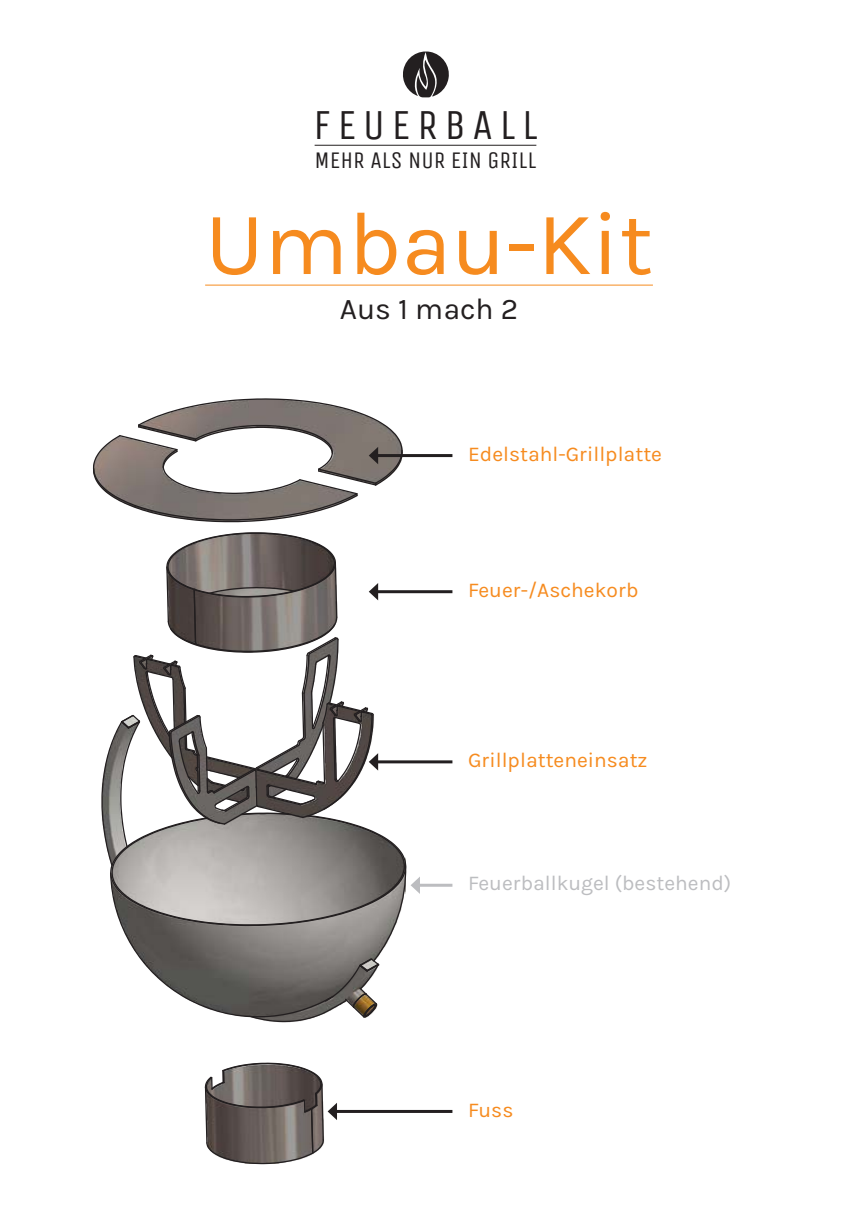
<style>
.page{position:relative;width:851px;height:1221px;background:#fff}
.page>*{position:absolute;margin:0;border:0;box-sizing:border-box;transform-origin:0 0}
.t1{font:90px "Karla";color:#f68b1f}
.t2{font:42.9px "Unica One";letter-spacing:.15em;color:#231f20}
.t3{font:30px "Karla";color:#231f20}
.t4{font:23.85px "Unica One";color:#231f20}
.t5{font:21px "Karla";color:#f68b1f}
.t6{font:21px "Karla";color:#bcbdc0}
</style>
<div class="page">
<svg style="left:403px;top:51px;width:46px;height:46px"></svg>
<hr style="left:314px;top:145px;width:222px;height:1px;background:#231f20">
<hr style="left:417px;top:883px;width:35px;height:3px;background:#bcbdc0">
<hr style="left:334px;top:1109px;width:118px;height:3px;background:#231f20">
<svg style="left:204px;top:1062px;width:133px;height:102px"></svg>
<hr style="left:375px;top:454px;width:77px;height:3px;background:#231f20">
<svg style="left:93px;top:398px;width:310px;height:125px"></svg>
<hr style="left:375px;top:590px;width:77px;height:3px;background:#231f20">
<hr style="left:375px;top:760px;width:77px;height:3px;background:#231f20">
<svg style="left:101px;top:532px;width:319px;height:491px"></svg>
<hr style="left:205px;top:284px;width:447px;height:1px;background:#f68b1f">
<h2 class="t2" style="left:313px;top:99px;width:226px">FEUERBALL</h2>
<p class="t4" style="left:314px;top:146px;width:223px">MEHR ALS NUR EIN GRILL</p>
<h1 class="t1" style="left:205px;top:195px;width:449px">Umbau-Kit</h1>
<h3 class="t3" style="left:340px;top:292px;width:180px">Aus 1 mach 2</h3>
<p class="t5" style="left:468px;top:442px;width:195px">Edelstahl-Grillplatte</p>
<p class="t5" style="left:468px;top:578px;width:172px">Feuer-/Aschekorb</p>
<p class="t5" style="left:468px;top:748px;width:181px">Grillplatteneinsatz</p>
<p class="t6" style="left:468px;top:871px;width:265px">Feuerballkugel (bestehend)</p>
<p class="t5" style="left:468px;top:1097px;width:47px">Fuss</p>
</div>
